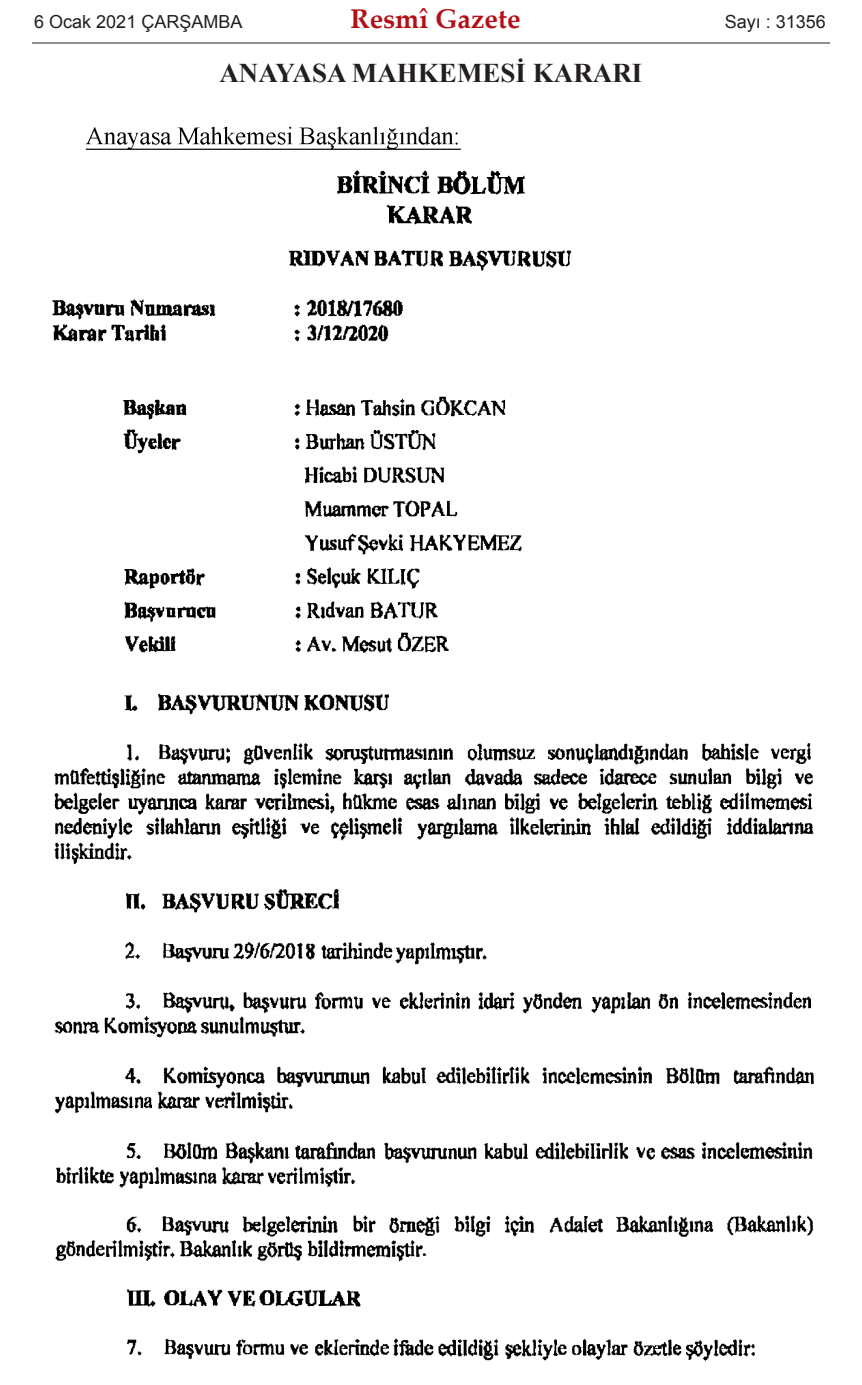
<style>
.page{position:relative;width:862px;height:1385px;background:#fff}
.page>*{position:absolute;margin:0;border:0;box-sizing:border-box;transform-origin:0 0}
.t1{font:700 27px "Times New Roman";color:#231f20}
.t2{font:700 27px "Palatino Linotype";color:#b40e16}
.t3{font:18px "Arial";color:#231f20}
</style>
<div class="page">
<img style="left:52px;top:126px;width:762px;height:1235px">
<hr style="left:32px;top:43px;width:797px;height:1px;background:#231f20">
<p class="t3" style="left:34px;top:12px;width:210px">6 Ocak 2021 ÇARŞAMBA</p>
<h1 class="t2" style="left:350px;top:9px;width:171px">Resmî Gazete</h1>
<p class="t3" style="left:724px;top:12px;width:103px">Sayı : 31356</p>
<h1 class="t1" style="left:219px;top:58px;width:424px">ANAYASA MAHKEMESİ KARARI</h1>
</div>
